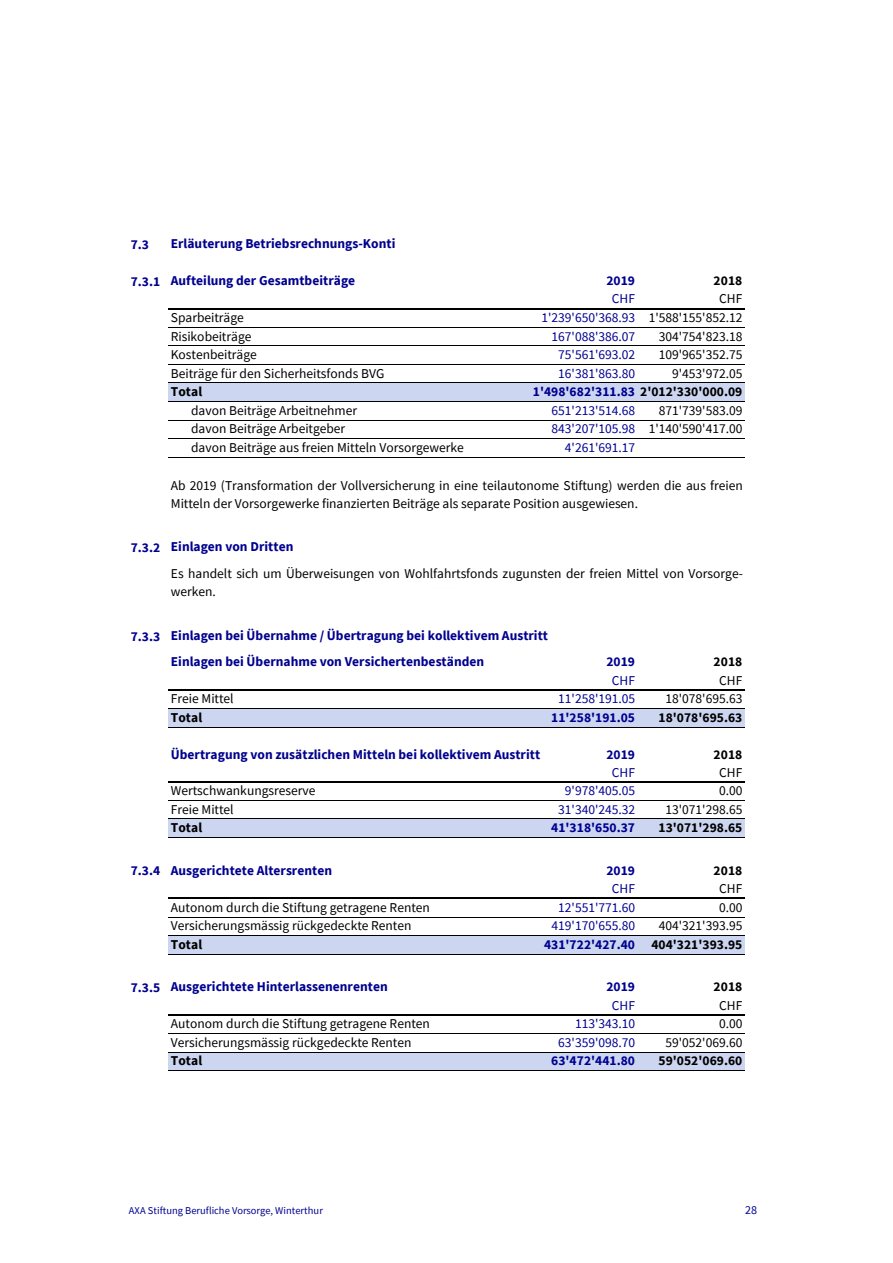
<style>
.page{position:relative;width:893px;height:1263px;background:#fff}
.page>*{position:absolute;margin:0;border:0;box-sizing:border-box;transform-origin:0 0}
.t1{font:13.5px/18.3px "Source Sans Pro";color:#000}
.t2{font:700 13.5px/18.6px "Source Sans Pro";letter-spacing:.005em;color:#00008f;text-align:right}
.t3{font:13.5px "Source Sans Pro";letter-spacing:-.005em;color:#00008f}
.t4{font:700 13.5px "Source Sans Pro";letter-spacing:.005em;color:#000}
.t5{font:12px "Source Sans Pro";color:#00008f}
.t6{font:10.5px "Source Sans Pro";letter-spacing:.005em;color:#00008f}
.s1{color:#000}
.s2{font-weight:400;color:#000}
</style>
<div class="page">
<div style="left:168px;top:383px;width:577px;height:19px;background:#ccd6f0"></div>
<div style="left:168px;top:709px;width:577px;height:18px;background:#ccd6f0"></div>
<div style="left:168px;top:819px;width:577px;height:19px;background:#ccd6f0"></div>
<div style="left:168px;top:935px;width:577px;height:19px;background:#ccd6f0"></div>
<div style="left:168px;top:1052px;width:577px;height:19px;background:#ccd6f0"></div>
<hr style="left:168px;top:308px;width:577px;height:1px;background:#000">
<hr style="left:168px;top:327px;width:577px;height:1px;background:#000">
<hr style="left:168px;top:346px;width:577px;height:1px;background:#000">
<hr style="left:168px;top:364px;width:577px;height:1px;background:#000">
<hr style="left:168px;top:383px;width:577px;height:1px;background:#000">
<hr style="left:168px;top:401px;width:577px;height:1px;background:#000">
<hr style="left:168px;top:420px;width:577px;height:1px;background:#000">
<hr style="left:168px;top:438px;width:577px;height:1px;background:#000">
<hr style="left:168px;top:457px;width:577px;height:1px;background:#000">
<hr style="left:168px;top:689px;width:577px;height:2px;background:#000">
<hr style="left:168px;top:709px;width:577px;height:1px;background:#000">
<hr style="left:168px;top:727px;width:577px;height:1px;background:#000">
<hr style="left:168px;top:781px;width:577px;height:1px;background:#000">
<hr style="left:168px;top:800px;width:577px;height:1px;background:#000">
<hr style="left:168px;top:819px;width:577px;height:1px;background:#000">
<hr style="left:168px;top:837px;width:577px;height:1px;background:#000">
<hr style="left:168px;top:898px;width:577px;height:1px;background:#000">
<hr style="left:168px;top:917px;width:577px;height:1px;background:#000">
<hr style="left:168px;top:935px;width:577px;height:1px;background:#000">
<hr style="left:168px;top:954px;width:577px;height:1px;background:#000">
<hr style="left:168px;top:1014px;width:577px;height:2px;background:#000">
<hr style="left:168px;top:1034px;width:577px;height:1px;background:#000">
<hr style="left:168px;top:1052px;width:577px;height:1px;background:#000">
<hr style="left:168px;top:1071px;width:577px;height:1px;background:#000">
<p class="t2" style="left:131px;top:234px;width:20px">7.3</p>
<p class="t2" style="left:131px;top:272px;width:31px">7.3.1</p>
<p class="t2" style="left:171px;top:234px;width:226px">Erläuterung Betriebsrechnungs-Konti</p>
<p class="t2" style="left:171px;top:271px;width:186px">Aufteilung der Gesamtbeiträge</p>
<p class="t1" style="left:171px;top:308px;width:75px">Sparbeiträge</p>
<p class="t1" style="left:171px;top:327px;width:82px">Risikobeiträge</p>
<p class="t1" style="left:171px;top:364px;width:215px">Beiträge für den Sicherheitsfonds BVG</p>
<p class="t1" style="left:171px;top:345px;width:88px">Kostenbeiträge</p>
<p class="t4" style="left:171px;top:383px;width:33px">Total</p>
<p class="t1" style="left:191px;top:401px;width:167px">davon Beiträge Arbeitnehmer</p>
<p class="t1" style="left:191px;top:419px;width:156px">davon Beiträge Arbeitgeber</p>
<p class="t2" style="left:606px;top:271px;width:30px">2019</p>
<p class="t4" style="left:714px;top:272px;width:30px">2018</p>
<p class="t1" style="left:649px;top:308px;width:95px">1'588'155'852.12</p>
<p class="t3" style="left:612px;top:290px;width:25px">CHF</p>
<p class="t3" style="left:552px;top:327px;width:85px">167'088'386.07</p>
<p class="t1" style="left:659px;top:327px;width:85px">304'754'823.18</p>
<p class="t1" style="left:719px;top:290px;width:25px">CHF</p>
<p class="t3" style="left:541px;top:309px;width:95px">1'239'650'368.93</p>
<p class="t3" style="left:558px;top:346px;width:78px">75'561'693.02</p>
<p class="t2" style="left:533px;top:382px;width:211px">1'498'682'311.83 <span class="s1">2'012'330'000.09<br></span><span class="s2">871'739'583.09</span></p>
<p class="t1" style="left:659px;top:345px;width:85px">109'965'352.75</p>
<p class="t3" style="left:558px;top:364px;width:78px">16'381'863.80</p>
<p class="t1" style="left:672px;top:364px;width:72px">9'453'972.05</p>
<p class="t3" style="left:552px;top:401px;width:85px">651'213'514.68</p>
<p class="t3" style="left:552px;top:420px;width:85px">843'207'105.98</p>
<p class="t1" style="left:649px;top:419px;width:95px">1'140'590'417.00</p>
<p class="t1" style="left:191px;top:438px;width:274px">davon Beiträge aus freien Mitteln Vorsorgewerke</p>
<p class="t3" style="left:565px;top:439px;width:72px">4'261'691.17</p>
<p class="t1" style="left:171px;top:476px;width:573px">Ab 2019 (Transformation der Vollversicherung in eine teilautonome Stiftung) werden die aus freien<br>Mitteln der Vorsorgewerke finanzierten Beiträge als separate Position ausgewiesen.</p>
<p class="t2" style="left:131px;top:538px;width:31px">7.3.2</p>
<p class="t2" style="left:171px;top:537px;width:124px">Einlagen von Dritten</p>
<p class="t1" style="left:171px;top:564px;width:573px">Es handelt sich um Überweisungen von Wohlfahrtsfonds zugunsten der freien Mittel von Vorsorge&shy;werken.</p>
<p class="t2" style="left:131px;top:627px;width:31px">7.3.3</p>
<p class="t2" style="left:171px;top:626px;width:379px">Einlagen bei Übernahme / Übertragung bei kollektivem Austritt</p>
<p class="t2" style="left:171px;top:652px;width:315px">Einlagen bei Übernahme von Versichertenbeständen</p>
<p class="t2" style="left:606px;top:652px;width:30px">2019</p>
<p class="t4" style="left:714px;top:653px;width:30px">2018</p>
<p class="t3" style="left:612px;top:672px;width:25px">CHF</p>
<p class="t1" style="left:171px;top:690px;width:64px">Freie Mittel</p>
<p class="t3" style="left:558px;top:690px;width:78px">11'258'191.05</p>
<p class="t1" style="left:665px;top:671px;width:78px;text-align:right">CHF<br>18'078'695.63</p>
<p class="t4" style="left:171px;top:709px;width:33px">Total</p>
<p class="t2" style="left:551px;top:708px;width:85px">11'258'191.05</p>
<p class="t4" style="left:658px;top:709px;width:85px">18'078'695.63</p>
<p class="t2" style="left:171px;top:745px;width:371px">Übertragung von zusätzlichen Mitteln bei kollektivem Austritt</p>
<p class="t2" style="left:606px;top:745px;width:30px">2019</p>
<p class="t4" style="left:714px;top:746px;width:30px">2018</p>
<p class="t3" style="left:612px;top:764px;width:25px">CHF</p>
<p class="t1" style="left:719px;top:763px;width:25px">CHF</p>
<p class="t1" style="left:171px;top:781px;width:146px">Wertschwankungsreserve</p>
<p class="t3" style="left:565px;top:782px;width:72px">9'978'405.05</p>
<p class="t1" style="left:719px;top:781px;width:25px">0.00</p>
<p class="t1" style="left:171px;top:800px;width:64px">Freie Mittel</p>
<p class="t3" style="left:558px;top:800px;width:78px">31'340'245.32</p>
<p class="t1" style="left:665px;top:800px;width:78px">13'071'298.65</p>
<p class="t4" style="left:171px;top:819px;width:33px">Total</p>
<p class="t2" style="left:551px;top:818px;width:85px">41'318'650.37</p>
<p class="t4" style="left:658px;top:819px;width:85px">13'071'298.65</p>
<p class="t2" style="left:131px;top:861px;width:31px">7.3.4</p>
<p class="t2" style="left:131px;top:978px;width:31px">7.3.5</p>
<p class="t2" style="left:171px;top:861px;width:163px">Ausgerichtete Altersrenten</p>
<p class="t2" style="left:606px;top:861px;width:30px">2019</p>
<p class="t4" style="left:714px;top:861px;width:30px">2018</p>
<p class="t3" style="left:612px;top:880px;width:25px">CHF</p>
<p class="t1" style="left:719px;top:879px;width:25px">CHF</p>
<p class="t1" style="left:171px;top:898px;width:261px">Autonom durch die Stiftung getragene Renten</p>
<p class="t3" style="left:558px;top:898px;width:78px">12'551'771.60</p>
<p class="t1" style="left:719px;top:898px;width:25px">0.00</p>
<p class="t1" style="left:171px;top:916px;width:242px">Versicherungsmässig rückgedeckte Renten</p>
<p class="t3" style="left:552px;top:917px;width:85px">419'170'655.80</p>
<p class="t1" style="left:659px;top:916px;width:85px">404'321'393.95</p>
<p class="t4" style="left:171px;top:935px;width:33px">Total</p>
<p class="t2" style="left:544px;top:935px;width:200px">431'722'427.40 <span class="s1">404'321'393.95</span></p>
<p class="t2" style="left:171px;top:977px;width:218px">Ausgerichtete Hinterlassenenrenten</p>
<p class="t2" style="left:606px;top:977px;width:30px">2019</p>
<p class="t4" style="left:714px;top:978px;width:30px">2018</p>
<p class="t3" style="left:612px;top:997px;width:25px">CHF</p>
<p class="t1" style="left:719px;top:996px;width:25px">CHF</p>
<p class="t1" style="left:171px;top:1014px;width:261px">Autonom durch die Stiftung getragene Renten</p>
<p class="t3" style="left:575px;top:1015px;width:62px">113'343.10</p>
<p class="t1" style="left:719px;top:1014px;width:25px">0.00</p>
<p class="t1" style="left:171px;top:1033px;width:242px">Versicherungsmässig rückgedeckte Renten</p>
<p class="t3" style="left:558px;top:1034px;width:78px">63'359'098.70</p>
<p class="t1" style="left:665px;top:1033px;width:78px">59'052'069.60</p>
<p class="t4" style="left:171px;top:1052px;width:33px">Total</p>
<p class="t2" style="left:551px;top:1051px;width:85px">63'472'441.80</p>
<p class="t4" style="left:658px;top:1052px;width:85px">59'052'069.60</p>
<p class="t6" style="left:129px;top:1204px;width:196px">AXA Stiftung Berufliche Vorsorge, Winterthur</p>
<p class="t5" style="left:745px;top:1202px;width:13px">28</p>
</div>
